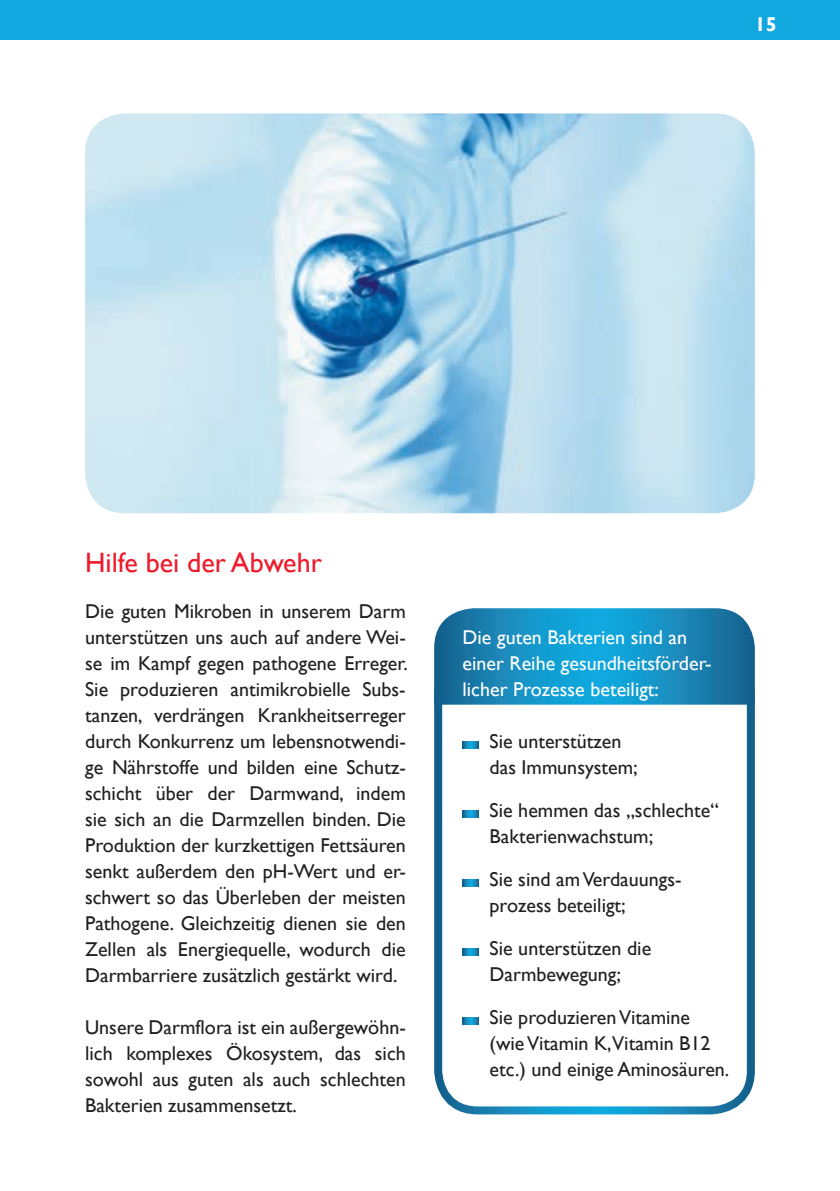
<style>
.page{position:relative;width:840px;height:1191px;background:#fff}
.page>*{position:absolute;margin:0;border:0;box-sizing:border-box;transform-origin:0 0}
.t1{font:28px "Gill Sans";color:#ee1b2c}
.t2{font:20px/26px "Gill Sans";color:#231f20}
.t3{font:20px/26px "Gill Sans";color:#fff}
.t4{font:700 20px "Gill Sans";color:#fff}
</style>
<div class="page">
<div style="left:0;top:0;width:839px;height:40px;background:#10a8de"></div>
<div style="left:434px;top:652px;width:320px;height:462px;border:8px solid #fff;border-radius:40px"></div>
<svg style="left:434px;top:608px;width:320px;height:96px;background:#1b8dbe"></svg>
<svg style="left:462px;top:741px;width:16px;height:7px"></svg>
<svg style="left:462px;top:810px;width:16px;height:7px"></svg>
<svg style="left:462px;top:879px;width:16px;height:7px"></svg>
<svg style="left:462px;top:948px;width:16px;height:7px"></svg>
<svg style="left:462px;top:1017px;width:16px;height:7px"></svg>
<img style="left:85px;top:113px;width:669px;height:400px">
<p class="t4" style="left:754px;top:12px;width:24px">15</p>
<h1 class="t1" style="left:85px;top:546px;width:238px">Hilfe bei der Abwehr</h1>
<p class="t2" style="left:85px;top:599px;width:324px;text-align:justify">Die guten Mikroben in unserem Darm unterstützen uns auch auf andere Wei&shy;se im Kampf gegen pathogene Erreger.<br>Sie produzieren antimikrobielle Subs&shy;tanzen, verdrängen Krankheitserreger durch Konkurrenz um lebensnotwendi&shy;ge Nährstoffe und bilden eine Schutz&shy;schicht über der Darmwand, indem sie sich an die Darmzellen binden. Die Produktion der kurzkettigen Fettsäuren senkt außerdem den pH-Wert und er&shy;schwert so das Überleben der meisten Pathogene. Gleichzeitig dienen sie den Zellen als Energiequelle, wodurch die Darmbarriere zusätzlich gestärkt wird.</p>
<p class="t2" style="left:85px;top:1015px;width:322px;text-align:justify">Unsere Darmflora ist ein außergewöhn&shy;lich komplexes Ökosystem, das sich sowohl aus guten als auch schlechten Bakterien zusammensetzt.</p>
<p class="t3" style="left:462px;top:625px;width:250px">Die guten Bakterien sind an einer Reihe gesundheitsförder&shy;licher Prozesse beteiligt:</p>
<p class="t2" style="left:489px;top:729px;width:150px">Sie unterstützen das Immunsystem;</p>
<p class="t2" style="left:489px;top:798px;width:231px">Sie hemmen das „schlechte“<br>Bakterienwachstum;</p>
<p class="t2" style="left:489px;top:867px;width:193px">Sie sind am Verdauungs&shy;prozess beteiligt;</p>
<p class="t2" style="left:489px;top:936px;width:163px">Sie unterstützen die<br>Darmbewegung;</p>
<p class="t2" style="left:489px;top:1005px;width:241px">Sie produzieren Vitamine (wie Vitamin K,Vitamin B12 etc.) und einige Aminosäuren.</p>
</div>
